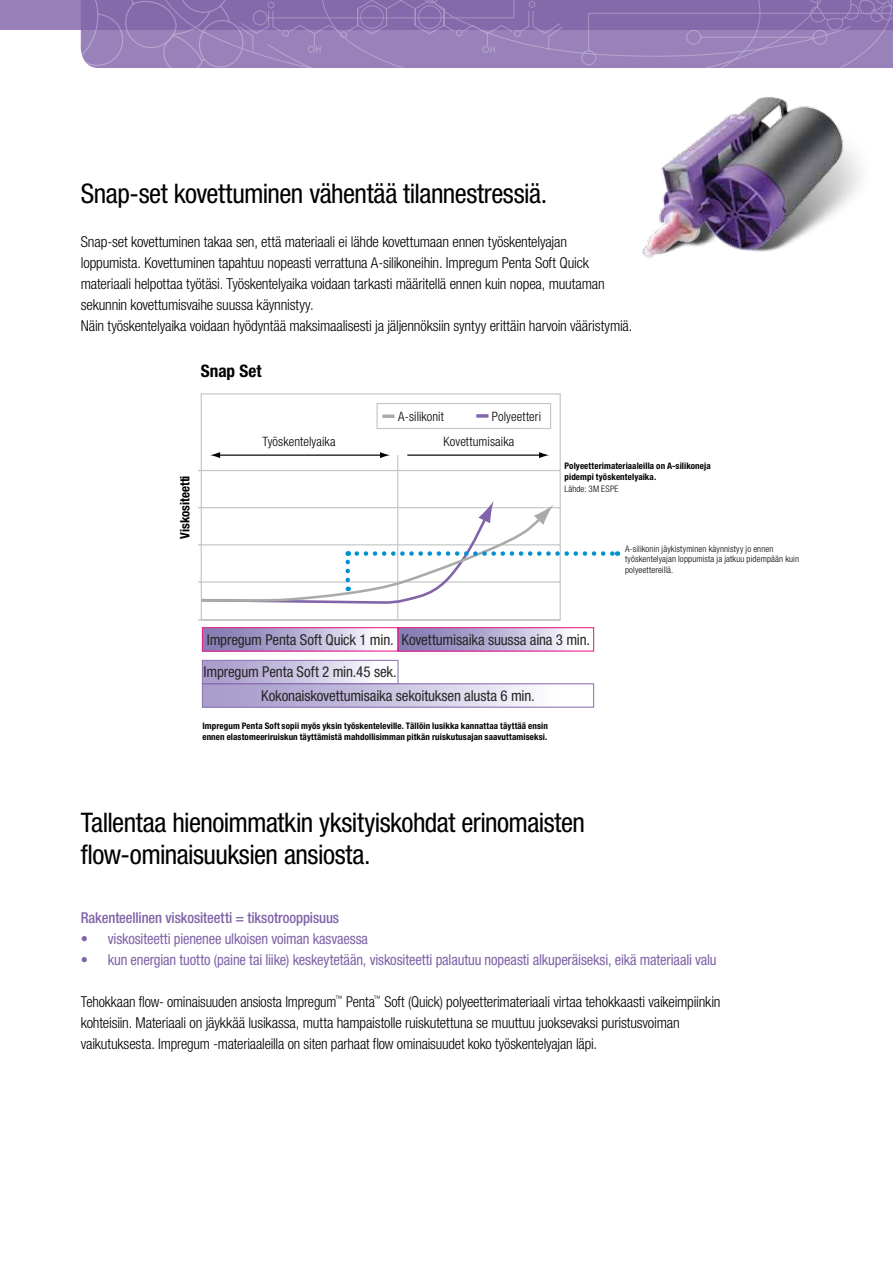
<style>
.page{position:relative;width:893px;height:1263px;background:#fff}
.page>*{position:absolute;margin:0;border:0;box-sizing:border-box;transform-origin:0 0}
.t1{font:condensed 27px/32.4px "Helvetica Neue LT Std";letter-spacing:-.02em;color:#000}
.t2{font:700 condensed 17.25px "Helvetica Neue LT Std";color:#000}
.t3{font:300 condensed 15px/21px "Helvetica Neue LT Std";letter-spacing:-.01em;color:#000}
.t4{font:condensed 15px "Helvetica Neue LT Std";letter-spacing:-.01em;color:#8063a8}
.t5{font:condensed 15px/32.7px "Helvetica Neue LT Std";letter-spacing:-.01em;color:#000}
.t6{font:500 condensed 15px "Helvetica Neue LT Std";letter-spacing:-.005em;color:#8063a8}
.t7{font:300 condensed 12.9px "Helvetica Neue LT Std";letter-spacing:.01em;color:#000}
.t8{font:700 condensed 12.9px "Helvetica Neue LT Std";color:#000}
.t9{font:700 condensed 9px/10.5px "Helvetica Neue LT Std";letter-spacing:.01em;color:#000}
.t10{font:300 condensed 9px/10.8px "Helvetica Neue LT Std";letter-spacing:.015em;color:#000}
</style>
<div class="page">
<svg style="left:0;top:0;width:893px;height:68px;background:#9781b8"></svg>
<img style="left:642px;top:97px;width:219px;height:162px">
<svg style="left:198px;top:393px;width:363px;height:228px"></svg>
<div style="left:376px;top:403px;width:175px;height:26px;border:1px solid #c5c6c6"></div>
<hr style="left:397px;top:455px;width:1px;height:165px;background:#c5c6c6">
<hr style="left:407px;top:454px;width:134px;height:2px;background:#000">
<svg style="left:539px;top:452px;width:10px;height:6px"></svg>
<hr style="left:218px;top:454px;width:164px;height:2px;background:#000">
<svg style="left:380px;top:452px;width:10px;height:6px"></svg>
<svg style="left:210px;top:452px;width:10px;height:6px"></svg>
<svg style="left:476px;top:414px;width:12px;height:4px"></svg>
<svg style="left:382px;top:414px;width:13px;height:4px"></svg>
<div style="left:202px;top:628px;width:196px;height:23px;background:linear-gradient(to right,#776dac,#fff)"></div>
<div style="left:202px;top:627px;width:197px;height:25px;border:1px solid #e5007d"></div>
<div style="left:398px;top:628px;width:196px;height:23px;background:linear-gradient(to right,#776dac,#fff)"></div>
<div style="left:397px;top:627px;width:197px;height:25px;border:1px solid #e5007d"></div>
<div style="left:202px;top:660px;width:196px;height:24px;background:linear-gradient(to right,#9f92c7,#fff)"></div>
<div style="left:202px;top:660px;width:197px;height:24px;border:1px solid #8063a8"></div>
<div style="left:202px;top:684px;width:392px;height:23px;background:linear-gradient(to right,#9f93c7,#fff)"></div>
<div style="left:202px;top:683px;width:392px;height:25px;border:1px solid #8063a8"></div>
<svg style="left:199px;top:501px;width:419px;height:104px"></svg>
<h1 class="t1" style="left:81px;top:177px;width:468px">Snap-set kovettuminen vähentää tilannestressiä.</h1>
<p class="t3" style="left:81px;top:231px;width:553px">Snap-set kovettuminen takaa sen, että materiaali ei lähde kovettumaan ennen työskentelyajan<br>loppumista. Kovettuminen tapahtuu nopeasti verrattuna A-silikoneihin. Impregum Penta Soft Quick materiaali helpottaa työtäsi. Työskentelyaika voidaan tarkasti määritellä ennen kuin nopea, muutaman sekunnin kovettumisvaihe suussa käynnistyy.<br>Näin työskentelyaika voidaan hyödyntää maksimaalisesti ja jäljennöksiin syntyy erittäin harvoin vääristymiä.</p>
<p class="t2" style="left:201px;top:361px;width:62px">Snap Set</p>
<p class="t7" style="left:398px;top:409px;width:48px">A-silikonit</p>
<p class="t7" style="left:492px;top:409px;width:51px">Polyeetteri</p>
<p class="t8" style="left:177px;top:539px;width:65px;rotate:-90deg">Viskositeetti</p>
<p class="t7" style="left:262px;top:434px;width:75px">Työskentelyaika</p>
<p class="t7" style="left:443px;top:434px;width:73px">Kovettumisaika</p>
<p class="t9" style="left:564px;top:460px;width:148px">Polyeetterimateriaaleilla on A-silikoneja pidempi työskentelyaika.</p>
<p class="t10" style="left:564px;top:484px;width:56px">Lähde: 3M ESPE</p>
<p class="t10" style="left:625px;top:543px;width:175px">A-silikonin jäykistyminen käynnistyy jo ennen työskentelyajan loppumista ja jatkuu pidempään kuin polyeettereillä.</p>
<p class="t8" style="left:369px;top:629px;width:24px">Aika</p>
<p class="t5" style="left:203px;top:623px;width:388px">Impregum Penta Soft Quick 1 min. Kovettumisaika suussa aina 3 min.<br>Impregum Penta Soft 2 min.45 sek.</p>
<p class="t5" style="left:261px;top:679px;width:275px">Kokonaiskovettumisaika sekoituksen alusta 6 min.</p>
<p class="t9" style="left:202px;top:721px;width:347px">Impregum Penta Soft sopii myös yksin työskenteleville. Tällöin lusikka kannattaa täyttää ensin ennen elastomeeriruiskun täyttämistä mahdollisimman pitkän ruiskutusajan saavuttamiseksi.</p>
<h1 class="t1" style="left:81px;top:806px;width:506px">Tallentaa hienoimmatkin yksityiskohdat erinomaisten flow-ominaisuuksien ansiosta.</h1>
<p class="t6" style="left:81px;top:908px;width:260px">Rakenteellinen viskositeetti = tiksotrooppisuus</p>
<p class="t4" style="left:81px;top:930px;width:289px">• viskositeetti pienenee ulkoisen voiman kasvaessa</p>
<p class="t4" style="left:81px;top:951px;width:637px">• kun energian tuotto (paine tai liike) keskeytetään, viskositeetti palautuu nopeasti alkuperäiseksi, eikä materiaali valu</p>
<p class="t3" style="left:81px;top:991px;width:641px">Tehokkaan flow- ominaisuuden ansiosta Impregum<sup>™</sup> Penta<sup>™</sup> Soft (Quick) polyeetterimateriaali virtaa tehokkaasti vaikeimpiinkin kohteisiin. Materiaali on jäykkää lusikassa, mutta hampaistolle ruiskutettuna se muuttuu juoksevaksi puristusvoiman vaikutuksesta. Impregum -materiaaleilla on siten parhaat flow ominaisuudet koko työskentelyajan läpi.</p>
</div>
